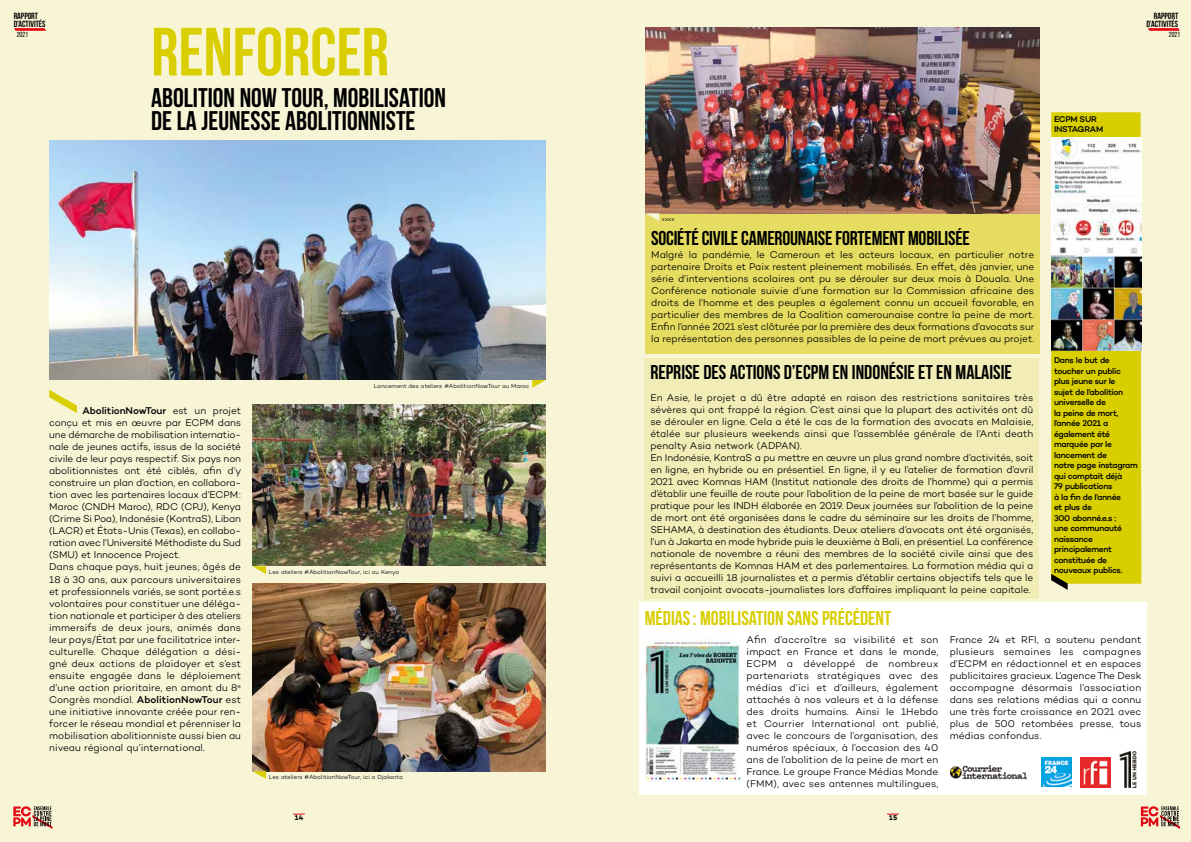
<style>
.page{position:relative;width:1191px;height:842px;background:#fff}
.page>*{position:absolute;margin:0;border:0;box-sizing:border-box;transform-origin:0 0}
.t1{font:700 68px "Bebas Neue";color:#d8ce00}
.t2{font:700 27px/23px "Bebas Neue";color:#000}
.t3{font:700 20px "Bebas Neue";letter-spacing:-.01em;color:#000}
.t4{font:700 20px "Bebas Neue";color:#d8ce00}
.t5{font:300 10px/12px "Campton";letter-spacing:-.01em;color:#000;text-align:justify}
.t6{font:700 9px/8px "Bebas Neue";color:#000}
.t7{font:500 8.5px/10.5px "Campton";letter-spacing:-.035em;color:#000}
.t8{font:7.4px "Bebas Neue";color:#000}
.t9{font:300 6px "Campton";letter-spacing:.005em;color:#000}
.s1{font-weight:500}
</style>
<div class="page">
<div style="left:0;top:0;width:595px;height:842px;background:#f8f5d7"></div>
<div style="left:595px;top:0;width:596px;height:842px;background:#f8f5d7"></div>
<svg style="left:13px;top:806px;width:40px;height:23px"></svg>
<svg style="left:1140px;top:806px;width:40px;height:23px"></svg>
<svg style="left:14px;top:28px;width:32px;height:3px"></svg>
<svg style="left:1148px;top:28px;width:31px;height:3px"></svg>
<div style="left:645px;top:210px;width:394px;height:144px;background:#e5dc61"></div>
<div style="left:639px;top:602px;width:507px;height:192px;background:#fff"></div>
<div style="left:1051px;top:112px;width:90px;height:472px;background:#d8ce00"></div>
<img style="left:1041px;top:757px;width:30px;height:29px">
<img style="left:1119px;top:751px;width:17px;height:36px">
<img style="left:1051px;top:137px;width:90px;height:213px">
<img style="left:950px;top:765px;width:77px;height:15px">
<svg style="left:1051px;top:574px;width:16px;height:16px"></svg>
<img style="left:50px;top:141px;width:496px;height:239px">
<img style="left:253px;top:405px;width:292px;height:160px">
<img style="left:253px;top:584px;width:292px;height:187px">
<svg style="left:49px;top:390px;width:28px;height:23px"></svg>
<svg style="left:532px;top:380px;width:14px;height:8px"></svg>
<svg style="left:252px;top:566px;width:14px;height:8px"></svg>
<svg style="left:252px;top:771px;width:14px;height:8px"></svg>
<img style="left:644px;top:639px;width:97px;height:142px">
<img style="left:1080px;top:757px;width:30px;height:31px">
<img style="left:645px;top:27px;width:394px;height:186px">
<div style="left:644px;top:358px;width:395px;height:241px;background:#f2edb7"></div>
<svg style="left:645px;top:213px;width:14px;height:8px"></svg>
<svg style="left:293px;top:813px;width:12px;height:2px"></svg>
<svg style="left:887px;top:813px;width:12px;height:2px"></svg>
<p class="t6" style="left:14px;top:12px;width:33px">RAPPORT<br>D’ACTIVITÉS</p>
<p class="t8" style="left:17px;top:30px;width:13px">2021</p>
<h1 class="t1" style="left:151px;top:15px;width:239px">RENFORCER</h1>
<h2 class="t2" style="left:151px;top:86px;width:296px">ABOLITION NOW TOUR, MOBILISATION<br>DE LA JEUNESSE ABOLITIONNISTE</h2>
<p class="t9" style="left:374px;top:382px;width:157px">Lancement des ateliers #AbolitionNowTour au Maroc</p>
<p class="t5" style="left:49px;top:405px;width:194px;text-align:left;text-indent:33px"><span class="s1">AbolitionNowTour</span> est un projet conçu et mis en œuvre par ECPM dans une démarche de mobilisation internatio&shy;nale de jeunes actifs, issus de la société civile de leur pays respectif. Six pays non abolitionnistes ont été ciblés, afin d’y construire un plan d’action, en collabora&shy;tion avec les partenaires locaux d’ECPM:<br>Maroc (CNDH Maroc), RDC (CPJ), Kenya (Crime Si Poa), Indonésie (KontraS), Liban (LACR) et États-Unis (Texas), en collabo&shy;ration avec l’Université Méthodiste du Sud (SMU) et Innocence Project.<br>Dans chaque pays, huit jeunes, âgés de 18 à 30 ans, aux parcours universitaires et professionnels variés, se sont porté.e.s volontaires pour constituer une déléga&shy;tion nationale et participer à des ateliers immersifs de deux jours, animés dans leur pays/État par une facilitatrice inter&shy;culturelle. Chaque délégation a dési&shy;gné deux actions de plaidoyer et s’est ensuite engagée dans le déploiement d’une action prioritaire, en amont du 8<sup>e </sup>Congrès mondial. <span class="s1">AbolitionNowTour</span> est une initiative innovante créée pour ren&shy;forcer le réseau mondial et pérenniser la mobilisation abolitionniste aussi bien au niveau régional qu’international.</p>
<p class="t9" style="left:269px;top:568px;width:132px">Les ateliers #AbolitionNowTour, ici au Kenya</p>
<p class="t9" style="left:269px;top:773px;width:135px">Les ateliers #AbolitionNowTour, ici a Djakarta</p>
<p class="t7" style="left:1054px;top:114px;width:51px">ECPM SUR<br>INSTAGRAM</p>
<p class="t6" style="left:1146px;top:12px;width:33px;text-align:right">RAPPORT<br>D’ACTIVITÉS</p>
<p class="t8" style="left:1168px;top:30px;width:13px">2021</p>
<p class="t9" style="left:662px;top:215px;width:15px">xxxx</p>
<h3 class="t3" style="left:651px;top:227px;width:320px">SOCIÉTÉ CIVILE CAMEROUNAISE FORTEMENT MOBILISÉE</h3>
<p class="t5" style="left:651px;top:249px;width:385px">Malgré la pandémie, le Cameroun et les acteurs locaux, en particulier notre partenaire Droits et Paix restent pleinement mobilisés. En effet, dès janvier, une série d’interventions scolaires ont pu se dérouler sur deux mois à Douala. Une Conférence nationale suivie d’une formation sur la Commission africaine des droits de l’homme et des peuples a également connu un accueil favorable, en particulier des membres de la Coalition camerounaise contre la peine de mort.<br>Enfin l’année 2021 s’est clôturée par la première des deux formations d’avocats sur la représentation des personnes passibles de la peine de mort prévues au projet.</p>
<h3 class="t3" style="left:650px;top:361px;width:363px">REPRISE DES ACTIONS D’ECPM EN INDONÉSIE ET EN MALAISIE</h3>
<p class="t5" style="left:650px;top:391px;width:384px;text-align:left">En Asie, le projet a dû être adapté en raison des restrictions sanitaires très sévères qui ont frappé la région. C’est ainsi que la plupart des activités ont dû se dérouler en ligne. Cela a été le cas de la formation des avocats en Malaisie, étalée sur plusieurs weekends ainsi que l’assemblée générale de l’Anti death penalty Asia network (ADPAN).<br>En Indonésie, KontraS a pu mettre en œuvre un plus grand nombre d’activités, soit en ligne, en hybride ou en présentiel. En ligne, il y eu l’atelier de formation d’avril 2021 avec Komnas HAM (Institut nationale des droits de l’homme) qui a permis d’établir une feuille de route pour l’abolition de la peine de mort basée sur le guide pratique pour les INDH élaborée en 2019. Deux journées sur l’abolition de la peine de mort ont été organisées dans le cadre du séminaire sur les droits de l’homme, SEHAMA, à destination des étudiants. Deux ateliers d’avocats ont été organisés, l’un à Jakarta en mode hybride puis le deuxième à Bali, en présentiel. La conférence nationale de novembre a réuni des membres de la société civile ainsi que des représentants de Komnas HAM et des parlementaires. La formation média qui a suivi a accueilli 18 journalistes et a permis d’établir certains objectifs tels que le travail conjoint avocats-journalistes lors d’affaires impliquant la peine capitale.</p>
<p class="t7" style="left:1054px;top:355px;width:85px">Dans le but de toucher un public plus jeune sur le<br>sujet de l’abolition universelle de<br>la peine de mort, l’année 2021 a également été marquée par le lancement de<br>notre page instagram qui comptait déjà<br>79 publications<br>à la fin de l’année<br>et plus de<br>300 abonné.e.s :<br>une communauté naissance principalement constituée de nouveaux publics.</p>
<h3 class="t4" style="left:644px;top:607px;width:248px">MÉDIAS: MOBILISATION SANS PRÉCÉDENT</h3>
<p class="t5" style="left:746px;top:633px;width:193px">Afin d’accroître sa visibilité et son impact en France et dans le monde, ECPM a développé de nombreux partenariats stratégiques avec des médias d’ici et d’ailleurs, également attachés à nos valeurs et à la défense des droits humains. Ainsi le 1Hebdo et Courrier International ont publié, avec le concours de l’organisation, des numéros spéciaux, à l’occasion des 40 ans de l’abolition de la peine de mort en France. Le groupe France Médias Monde (FMM), avec ses antennes multilingues,</p>
<p class="t5" style="left:949px;top:633px;width:193px">France 24 et RFI, a soutenu pendant plusieurs semaines les campagnes d’ECPM en rédactionnel et en espaces publicitaires gracieux. L’agence The Desk accompagne désormais l’association dans ses relations médias qui a connu une très forte croissance en 2021 avec plus de 500 retombées presse, tous médias confondus.</p>
</div>
